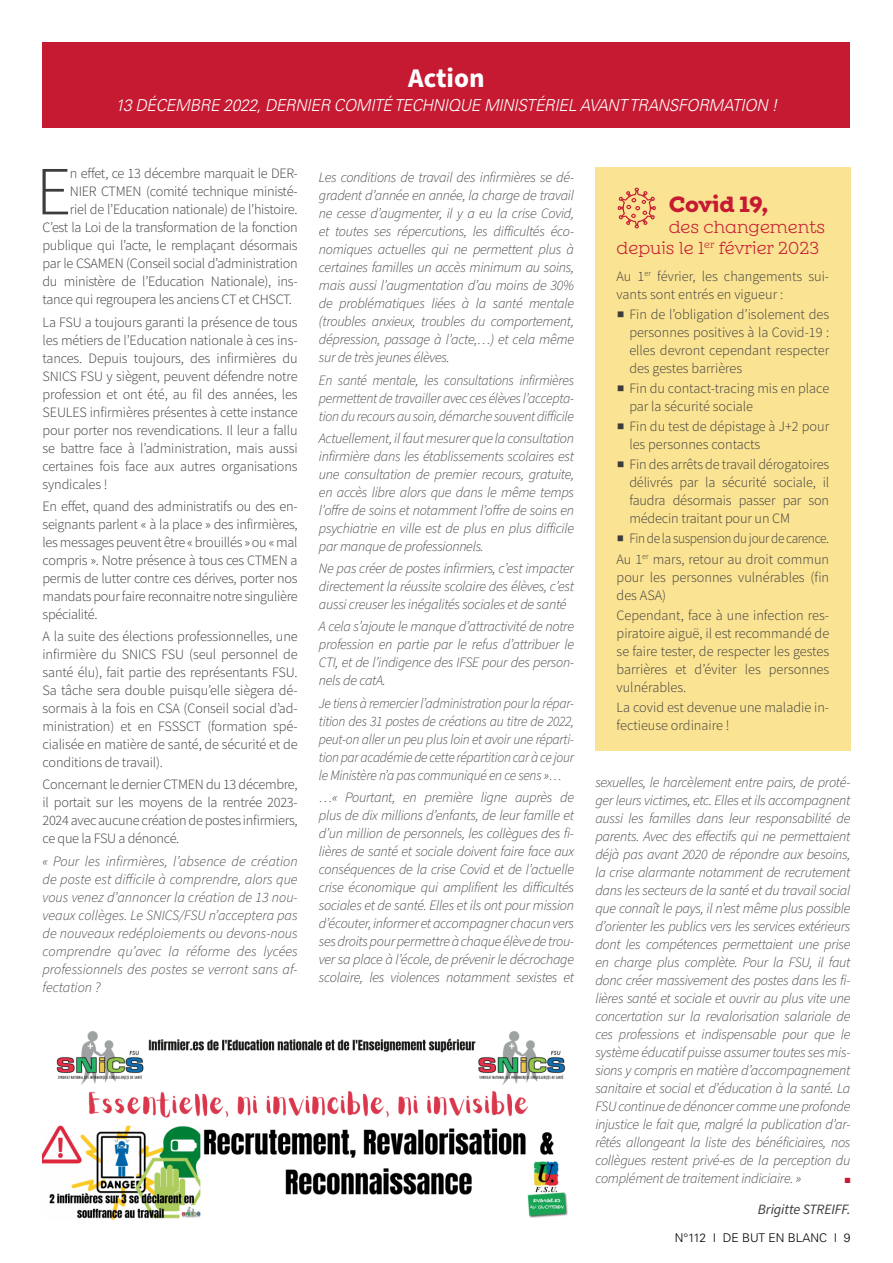
<style>
.page{position:relative;width:893px;height:1263px;background:#fff}
.page>*{position:absolute;margin:0;border:0;box-sizing:border-box;transform-origin:0 0}
.t1{font:300 68.85px "Source Sans Pro";color:#3c3c3b}
.t2{font:700 27px "Source Sans Pro";color:#fff}
.t3{font:700 22.5px "Winden Alt";letter-spacing:-.01em;color:#c61a32}
.t4{font:18px/21px "Winden Alt";color:#c61a32}
.t5{font:italic 300 16.5px "Univers LT Pro 45";letter-spacing:-.02em;color:#fff;scale:.95 1}
.t6{font:italic 300 14.25px/18px "Source Sans Pro";letter-spacing:-.02em;color:#3c3c3b;text-align:justify}
.t7{font:300 14.25px/18px "Source Sans Pro";letter-spacing:-.015em;color:#3c3c3b;text-align:justify}
.t8{font:italic 300 14.25px/18px "Source Sans Pro";letter-spacing:-.02em;color:#3c3c3b;text-align:justify;scale:.96 1}
.t9{font:300 14.25px/20.1px "Source Sans Pro";letter-spacing:-.015em;color:#3c3c3b;scale:.93 1}
.t10{font:italic 14.25px "Source Sans Pro";letter-spacing:-.01em;color:#3c3c3b}
.t11{font:300 12px "Univers LT Pro 45";color:#000}
.t12{font:7.5px "Zapf Dingbats ITC";color:#c61a32}
.s1{font-weight:200}
</style>
<div class="page">
<img style="left:43px;top:1031px;width:525px;height:189px">
<div style="left:43px;top:43px;width:807px;height:85px;background:#c61a32"></div>
<div style="left:595px;top:168px;width:255px;height:583px;background:#fae393"></div>
<svg style="left:618px;top:188px;width:38px;height:40px"></svg>
<h2 class="t2" style="left:408px;top:60px;width:78px">Action</h2>
<p class="t5" style="left:115px;top:95px;width:698px">13 DÉCEMBRE 2022, DERNIER COMITÉ TECHNIQUE MINISTÉRIEL AVANT TRANSFORMATION !</p>
<h1 class="t1" style="left:36px;top:149px;width:37px">E</h1>
<p class="t7" style="left:70px;top:165px;width:229px">n effet, ce 13 décembre marquait le DER-</p>
<p class="t7" style="left:70px;top:183px;width:229px">NIER CTMEN (comité technique ministé-</p>
<p class="t7" style="left:70px;top:201px;width:229px">riel de l’Education nationale) de l’histoire.</p>
<p class="t7" style="left:43px;top:219px;width:257px">C’est la Loi de la transformation de la fonction</p>
<p class="t7" style="left:43px;top:237px;width:257px">publique qui l’acte, le remplaçant désormais</p>
<p class="t7" style="left:43px;top:255px;width:257px">par le CSAMEN (Conseil social d’administration</p>
<p class="t7" style="left:43px;top:273px;width:257px">du ministère de l’Education Nationale), ins-</p>
<p class="t7" style="left:43px;top:291px;width:251px">tance qui regroupera les anciens CT et CHSCT.</p>
<p class="t7" style="left:43px;top:313px;width:257px">La FSU a toujours garanti la présence de tous les métiers de l’Education nationale à ces ins&shy;tances. Depuis toujours, des infirmières du SNICS FSU y siègent, peuvent défendre notre profession et ont été, au fil des années, les SEULES infirmières présentes à cette instance pour porter nos revendications. Il leur a fallu se battre face à l’administration, mais aussi certaines fois face aux autres organisations syndicales !</p>
<p class="t7" style="left:43px;top:497px;width:257px">En effet, quand des administratifs ou des en&shy;seignants parlent « à la place » des infirmières, les messages peuvent être « brouillés » ou « mal compris ». Notre présence à tous ces CTMEN a permis de lutter contre ces dérives, porter nos mandats pour faire reconnaitre notre singulière spécialité.</p>
<p class="t7" style="left:43px;top:627px;width:257px">A la suite des élections professionnelles, une infirmière du SNICS FSU (seul personnel de santé élu), fait partie des représentants FSU.<br>Sa tâche sera double puisqu’elle siègera dé&shy;sormais à la fois en CSA (Conseil social d’ad&shy;ministration) et en FSSSCT (formation spé&shy;cialisée en matière de santé, de sécurité et de conditions de travail).</p>
<p class="t7" style="left:43px;top:776px;width:257px">Concernant le dernier CTMEN du 13 décembre, il portait sur les moyens de la rentrée 2023- 2024 avec aucune création de postes infirmiers, ce que la FSU a dénoncé.</p>
<p class="t6" style="left:43px;top:852px;width:257px">« Pour les infirmières, l’absence de création de poste est difficile à comprendre, alors que vous venez d’annoncer la création de 13 nou&shy;veaux collèges. Le SNICS/FSU n’acceptera pas de nouveaux redéploiements ou devons-nous comprendre qu’avec la réforme des lycées professionnels des postes se verront sans af&shy;fectation ?</p>
<p class="t6" style="left:319px;top:169px;width:257px">Les conditions de travail des infirmières se dé&shy;gradent d’année en année, la charge de travail ne cesse d’augmenter, il y a eu la crise Covid, et toutes ses répercutions, les difficultés éco&shy;nomiques actuelles qui ne permettent plus à certaines familles un accès minimum au soins, mais aussi l’augmentation d’au moins de 30% de problématiques liées à la santé mentale (troubles anxieux, troubles du comportement, dépression, passage à l’acte,…) et cela même sur de très jeunes élèves.</p>
<p class="t6" style="left:319px;top:371px;width:257px">En santé mentale, les consultations infirmières permettent de travailler avec ces élèves l’accepta&shy;tion du recours au soin, démarche souvent difficile</p>
<p class="t6" style="left:319px;top:429px;width:257px">Actuellement, il faut mesurer que la consultation infirmière dans les établissements scolaires est une consultation de premier recours, gratuite, en accès libre alors que dans le même temps l’offre de soins et notamment l’offre de soins en psychiatrie en ville est de plus en plus difficile par manque de professionnels.</p>
<p class="t6" style="left:319px;top:560px;width:257px">Ne pas créer de postes infirmiers, c’est impacter directement la réussite scolaire des élèves, c’est aussi creuser les inégalités sociales et de santé</p>
<p class="t6" style="left:319px;top:618px;width:257px">A cela s’ajoute le manque d’attractivité de notre profession en partie par le refus d’attribuer le CTI, et de l’indigence des IFSE pour des person&shy;nels de catA.</p>
<p class="t8" style="left:319px;top:694px;width:267px">Je tiens à remercier l’administration pour la répar&shy;tition des 31 postes de créations au titre de 2022, peut-on aller un peu plus loin et avoir une réparti&shy;tion par académie de cette répartition car à ce jour le Ministère n’a pas communiqué en ce sens »…</p>
<p class="t6" style="left:319px;top:788px;width:257px">…« Pourtant, en première ligne auprès de plus de dix millions d’enfants, de leur famille et d’un million de personnels, les collègues des fi&shy;lières de santé et sociale doivent faire face aux conséquences de la crise Covid et de l’actuelle crise économique qui amplifient les difficultés sociales et de santé. Elles et ils ont pour mission d’écouter, informer et accompagner chacun vers ses droits pour permettre à chaque élève de trou&shy;ver sa place à l’école, de prévenir le décrochage scolaire, les violences notamment sexistes et</p>
<h3 class="t3" style="left:669px;top:190px;width:101px">Covid 19,</h3>
<p class="t4" style="left:617px;top:217px;width:210px;text-indent:52px">des changements depuis le 1<sup>er</sup> février 2023</p>
<p class="t7" style="left:617px;top:267px;width:214px">Au 1<sup>er</sup> février, les changements sui&shy;vants sont entrés en vigueur :</p>
<p class="t7" style="left:629px;top:305px;width:201px;text-indent:-13px"><span class="s1">■</span> Fin de l’obligation d’isolement des personnes positives à la Covid-19 : elles devront cependant respecter des gestes barrières</p>
<p class="t7" style="left:629px;top:379px;width:201px;text-indent:-13px"><span class="s1">■</span> Fin du contact-tracing mis en place par la sécurité sociale</p>
<p class="t7" style="left:629px;top:417px;width:201px;text-indent:-13px"><span class="s1">■</span> Fin du test de dépistage à J+2 pour les personnes contacts</p>
<p class="t7" style="left:629px;top:455px;width:201px;text-indent:-13px"><span class="s1">■</span> Fin des arrêts de travail dérogatoires délivrés par la sécurité sociale, il faudra désormais passer par son médecin traitant pour un CM</p>
<p class="t9" style="left:617px;top:529px;width:230px"><span class="s1">■</span> Fin de la suspension du jour de carence.<br>Au 1<sup>er</sup> mars, retour au droit commun</p>
<p class="t7" style="left:617px;top:568px;width:214px">pour les personnes vulnérables (fin des ASA)</p>
<p class="t7" style="left:617px;top:606px;width:214px">Cependant, face à une infection res&shy;piratoire aiguë, il est recommandé de se faire tester, de respecter les gestes barrières et d’éviter les personnes vulnérables.</p>
<p class="t7" style="left:617px;top:698px;width:214px">La covid est devenue une maladie in&shy;fectieuse ordinaire !</p>
<p class="t6" style="left:595px;top:774px;width:257px">sexuelles, le harcèlement entre pairs, de proté&shy;ger leurs victimes, etc. Elles et ils accompagnent aussi les familles dans leur responsabilité de parents. Avec des effectifs qui ne permettaient déjà pas avant 2020 de répondre aux besoins, la crise alarmante notamment de recrutement dans les secteurs de la santé et du travail social que connaît le pays, il n’est même plus possible d’orienter les publics vers les services extérieurs dont les compétences permettaient une prise en charge plus complète. Pour la FSU, il faut donc créer massivement des postes dans les fi&shy;lières santé et sociale et ouvrir au plus vite une concertation sur la revalorisation salariale de ces professions et indispensable pour que le système éducatif puisse assumer toutes ses mis&shy;sions y compris en matière d’accompagnement sanitaire et social et d’éducation à la santé. La FSU continue de dénoncer comme une profonde injustice le fait que, malgré la publication d’ar&shy;rêtés allongeant la liste des bénéficiaires, nos collègues restent privé-es de la perception du complément de traitement indiciaire. »</p>
<p class="t12" style="left:845px;top:1177px;width:7px">■</p>
<p class="t10" style="left:758px;top:1199px;width:94px">Brigitte STREIFF.</p>
<p class="t11" style="left:675px;top:1229px;width:177px">N°112 I DE BUT EN BLANC I 9</p>
</div>
